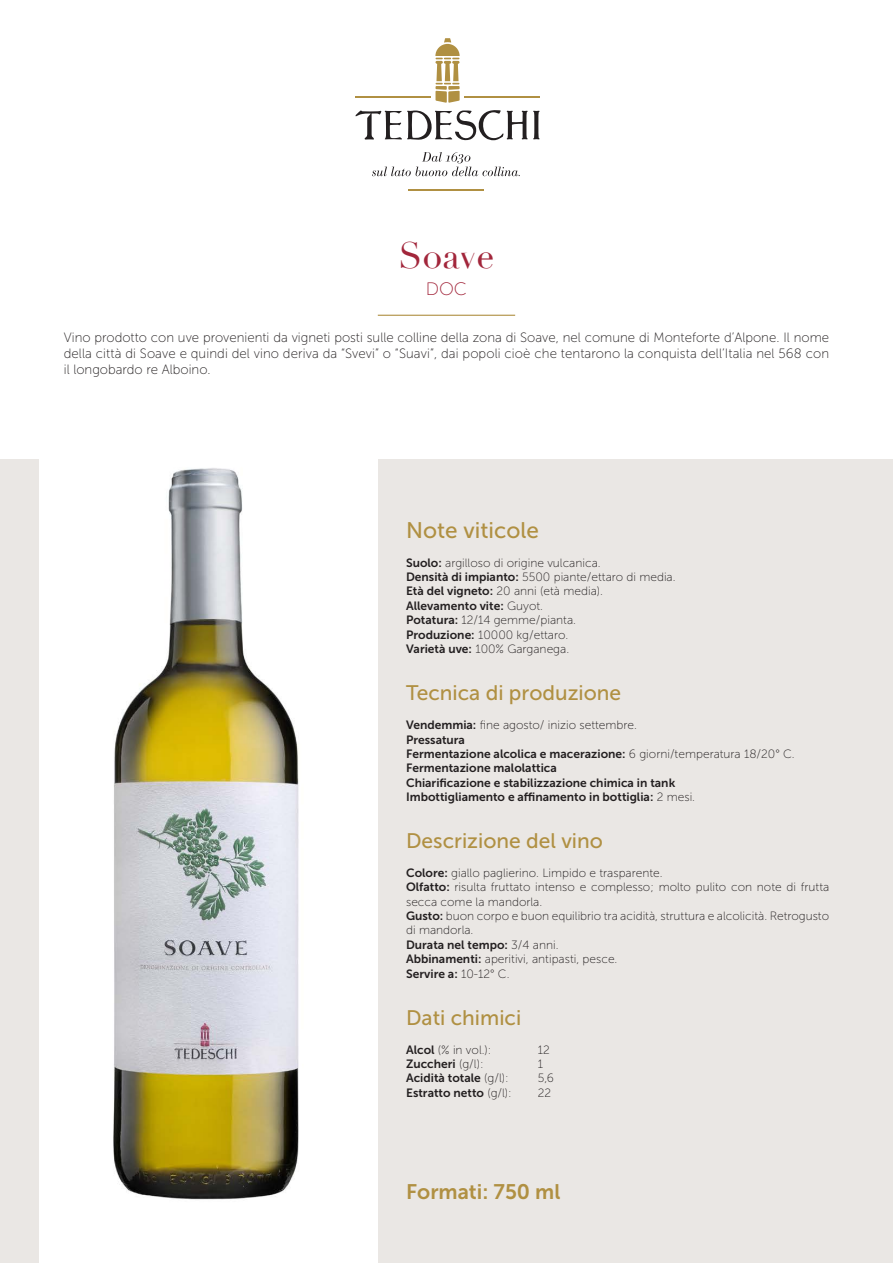
<style>
.page{position:relative;width:893px;height:1263px;background:#fff}
.page>*{position:absolute;margin:0;border:0;box-sizing:border-box;transform-origin:0 0}
.t1{font:36px "Didot";letter-spacing:-.005em;color:#a2263b}
.t2{font:22.5px "Museo Sans 500";color:#b09042}
.t3{font:21px "Museo Sans 500";color:#b09042}
.t4{font:21px "Museo Sans 700";color:#b09042}
.t5{font:18px "Museo Sans 100";color:#a2263b}
.t6{font:13.5px/16.2px "Museo Sans 100";letter-spacing:.01em;color:#231f20;text-align:justify}
.t7{font:12px/14.4px "Museo Sans 100";color:#231f20}
.t8{font:12px "Museo Sans 700";color:#231f20}
.s1{font-family:"Museo Sans 700"}
.s2{font-family:"Museo Sans 100"}
</style>
<div class="page">
<div style="left:378px;top:459px;width:515px;height:804px;background:#eae7e4"></div>
<div style="left:0;top:459px;width:38px;height:804px;background:#eae7e4"></div>
<svg style="left:355px;top:110px;width:185px;height:31px"></svg>
<svg style="left:435px;top:38px;width:25px;height:65px"></svg>
<hr style="left:355px;top:97px;width:76px;height:1px;background:#b09042">
<hr style="left:464px;top:97px;width:76px;height:1px;background:#b09042">
<hr style="left:409px;top:189px;width:75px;height:2px;background:#b09042">
<svg style="left:372px;top:152px;width:148px;height:24px"></svg>
<hr style="left:378px;top:315px;width:137px;height:1px;background:#b09042">
<img style="left:113px;top:468px;width:186px;height:732px">
<p class="t1" style="left:398px;top:234px;width:97px">Soave</p>
<p class="t5" style="left:426px;top:279px;width:43px">DOC</p>
<p class="t6" style="left:64px;top:329px;width:767px">Vino prodotto con uve provenienti da vigneti posti sulle colline della zona di Soave, nel comune di Monteforte d’Alpone. Il nome della città di Soave e quindi del vino deriva da “Svevi” o “Suavi”, dai popoli cioè che tentarono la conquista dell’Italia nel 568 con il longobardo re Alboino.</p>
<p class="t2" style="left:406px;top:518px;width:134px">Note viticole</p>
<p class="t7" style="left:406px;top:555px;width:196px"><span class="s1">Suolo:</span> argilloso di origine vulcanica.</p>
<p class="t7" style="left:406px;top:570px;width:271px"><span class="s1">Densità di impianto:</span> 5500 piante/ettaro di media.</p>
<p class="t7" style="left:406px;top:584px;width:198px"><span class="s1">Età del vigneto:</span> 20 anni (età media).</p>
<p class="t8" style="left:406px;top:599px;width:139px">Allevamento vite: <span class="s2">Guyot.</span></p>
<p class="t7" style="left:406px;top:613px;width:171px"><span class="s1">Potatura:</span> 12/14 gemme/pianta.</p>
<p class="t7" style="left:406px;top:627px;width:164px"><span class="s1">Produzione:</span> 10000 kg/ettaro.</p>
<p class="t7" style="left:406px;top:642px;width:165px"><span class="s1">Varietà uve:</span> 100% Garganega.</p>
<p class="t3" style="left:406px;top:682px;width:217px">Tecnica di produzione</p>
<p class="t7" style="left:406px;top:718px;width:232px"><span class="s1">Vendemmia:</span> fine agosto/ inizio settembre.</p>
<p class="t8" style="left:406px;top:733px;width:60px">Pressatura</p>
<p class="t8" style="left:406px;top:747px;width:390px">Fermentazione alcolica e macerazione: <span class="s2">6 giorni/temperatura 18/20° C.</span></p>
<p class="t8" style="left:406px;top:761px;width:152px">Fermentazione malolattica</p>
<p class="t8" style="left:406px;top:776px;width:271px">Chiarificazione e stabilizzazione chimica in tank</p>
<p class="t8" style="left:406px;top:790px;width:291px">Imbottigliamento e affinamento in bottiglia: <span class="s2">2 mesi.</span></p>
<p class="t3" style="left:406px;top:829px;width:198px">Descrizione del vino</p>
<p class="t7" style="left:406px;top:866px;width:258px"><span class="s1">Colore:</span> giallo paglierino. Limpido e trasparente.</p>
<p class="t7" style="left:406px;top:880px;width:425px"><span class="s1">Olfatto:</span> risulta fruttato intenso e complesso; molto pulito con note di frutta secca come la mandorla.</p>
<p class="t7" style="left:406px;top:909px;width:425px"><span class="s1">Gusto:</span> buon corpo e buon equilibrio tra acidità, struttura e alcolicità. Retrogusto di mandorla.</p>
<p class="t8" style="left:406px;top:938px;width:154px">Durata nel tempo: <span class="s2">3/4 anni.</span></p>
<p class="t7" style="left:406px;top:952px;width:213px"><span class="s1">Abbinamenti:</span> aperitivi, antipasti, pesce.</p>
<p class="t8" style="left:406px;top:967px;width:105px">Servire a: <span class="s2">10-12° C.</span></p>
<p class="t3" style="left:406px;top:1006px;width:117px">Dati chimici</p>
<p class="t7" style="left:406px;top:1042px;width:87px"><span class="s1">Alcol</span> (% in vol.):</p>
<p class="t7" style="left:538px;top:1042px;width:13px">12</p>
<p class="t8" style="left:406px;top:1057px;width:79px">Zuccheri <span class="s2">(g/l):</span></p>
<p class="t7" style="left:538px;top:1057px;width:7px">1</p>
<p class="t8" style="left:406px;top:1071px;width:104px">Acidità totale <span class="s2">(g/l):</span></p>
<p class="t7" style="left:538px;top:1071px;width:18px">5,6</p>
<p class="t8" style="left:406px;top:1086px;width:107px">Estratto netto <span class="s2">(g/l):</span></p>
<p class="t7" style="left:538px;top:1085px;width:15px">22</p>
<p class="t4" style="left:406px;top:1180px;width:156px">Formati: 750 ml</p>
</div>
